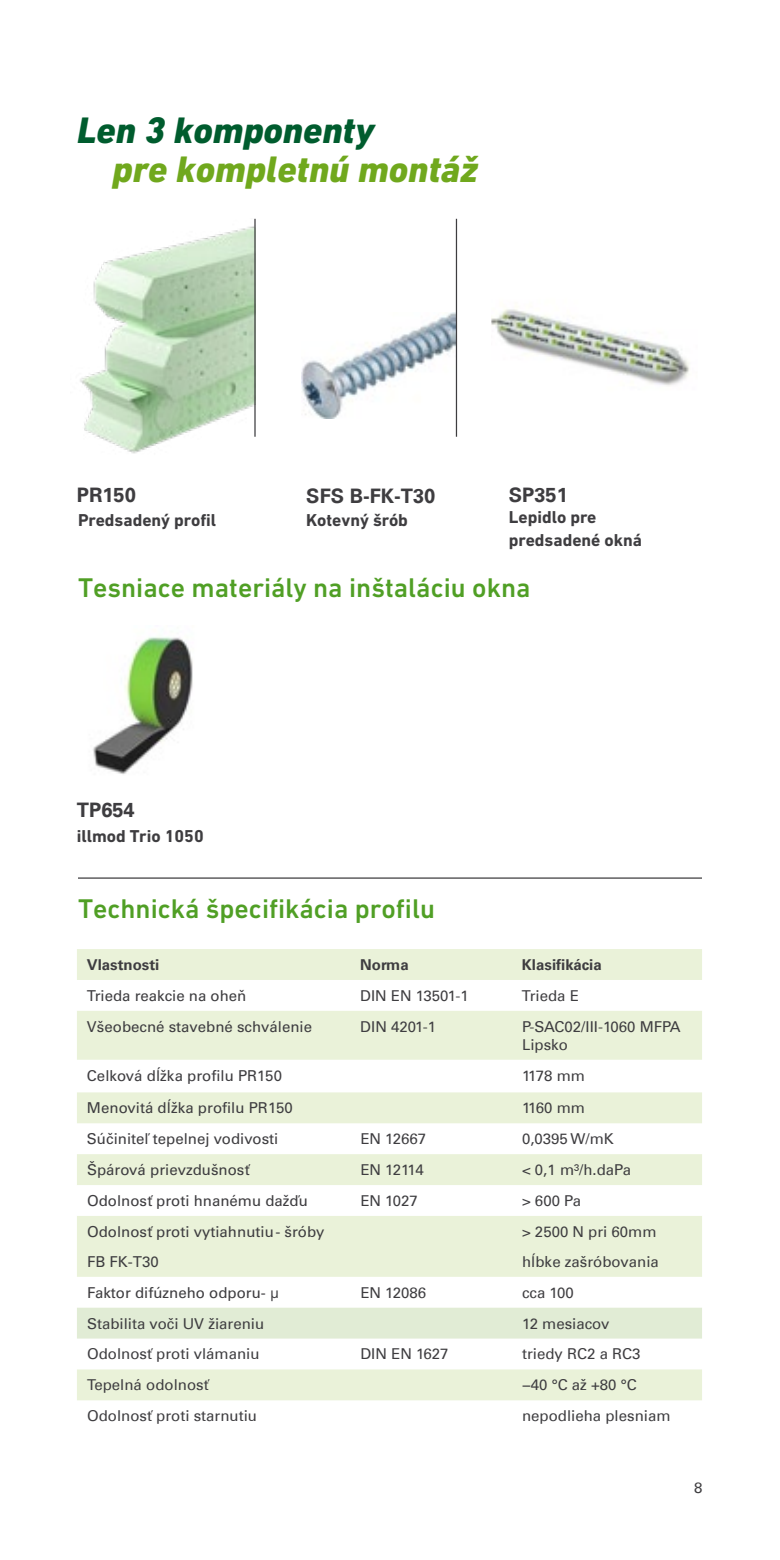
<style>
.page{position:relative;width:780px;height:1560px;background:#fff}
.page>*{position:absolute;margin:0;border:0;box-sizing:border-box;transform-origin:0 0}
.t1{font:italic 800 37.5px "DIN Next W1 G";color:#70a81d}
.t2{font:italic 800 37.5px "DIN Next W1 G";color:#005c2e}
.t3{font:500 27.5px "DIN Next W1 G";color:#509f25}
.t4{font:700 20px "Univers Com 65";color:#3e3d40}
.t5{font:700 17.5px/22.5px "DIN Next LT Pro";color:#3e3d40}
.t6{font:15px/18px "Univers Com 55 Roman";color:#3e3d40}
.t7{font:15px/30px "Univers LTCYR 55 Roman";color:#3e3d40}
.t8{font:700 15px "Univers Com 65";color:#3e3d40}
</style>
<div class="page">
<hr style="left:78px;top:877px;width:624px;height:1px;background:#3e3d40">
<img style="left:93px;top:637px;width:100px;height:137px">
<img style="left:491px;top:306px;width:199px;height:80px">
<svg style="left:77px;top:949px;width:625px;height:451px;fill:#eaf2d9"></svg>
<div style="left:77px;top:1307px;width:625px;height:31px;background:#e1ecd5"></div>
<img style="left:80px;top:226px;width:175px;height:228px">
<img style="left:301px;top:312px;width:154px;height:106px">
<hr style="left:254px;top:219px;width:1px;height:217px;background:#3e3d40">
<hr style="left:456px;top:219px;width:1px;height:217px;background:#3e3d40">
<h1 class="t2" style="left:77px;top:108px;width:299px">Len 3 komponenty</h1>
<h1 class="t1" style="left:112px;top:147px;width:367px">pre kompletnú montáž</h1>
<h3 class="t4" style="left:77px;top:483px;width:60px">PR150</h3>
<h3 class="t4" style="left:509px;top:483px;width:60px">SP351</h3>
<p class="t5" style="left:306px;top:508px;width:103px">Kotevný šrób</p>
<h3 class="t4" style="left:306px;top:484px;width:130px">SFS B-FK-T30</h3>
<p class="t5" style="left:509px;top:506px;width:135px">Lepidlo pre predsadené okná</p>
<p class="t5" style="left:78px;top:508px;width:140px">Predsadený profil</p>
<h2 class="t3" style="left:78px;top:571px;width:454px">Tesniace materiály na inštaláciu okna</h2>
<h3 class="t4" style="left:77px;top:797px;width:59px">TP654</h3>
<p class="t5" style="left:77px;top:824px;width:128px">illmod Trio 1050</p>
<h2 class="t3" style="left:78px;top:892px;width:358px">Technická špecifikácia profilu</h2>
<p class="t8" style="left:87px;top:955px;width:74px">Vlastnosti</p>
<p class="t8" style="left:360px;top:955px;width:50px">Norma</p>
<p class="t8" style="left:522px;top:955px;width:81px">Klasifikácia</p>
<p class="t7" style="left:87px;top:979px;width:161px">Trieda reakcie na oheň</p>
<p class="t6" style="left:360px;top:986px;width:110px">DIN EN 13501-1</p>
<p class="t6" style="left:522px;top:986px;width:58px">Trieda E</p>
<p class="t7" style="left:87px;top:1010px;width:227px">Všeobecné stavebné schválenie</p>
<p class="t6" style="left:360px;top:1017px;width:77px">DIN 4201-1</p>
<p class="t6" style="left:522px;top:1017px;width:160px">P-SAC02/III-1060 MFPA<br>Lipsko</p>
<p class="t7" style="left:87px;top:1059px;width:196px">Celková dĺžka profilu PR150</p>
<p class="t6" style="left:522px;top:1066px;width:65px">1178 mm</p>
<p class="t7" style="left:87px;top:1092px;width:207px">Menovitá dĺžka profilu PR150</p>
<p class="t6" style="left:522px;top:1098px;width:65px">1160 mm</p>
<p class="t7" style="left:87px;top:1122px;width:193px">Súčiniteľ tepelnej vodivosti</p>
<p class="t6" style="left:360px;top:1129px;width:67px">EN 12667</p>
<p class="t6" style="left:522px;top:1129px;width:93px">0,0395 W/mK</p>
<p class="t7" style="left:87px;top:1153px;width:164px">Špárová prievzdušnosť</p>
<p class="t6" style="left:360px;top:1160px;width:65px">EN 12114</p>
<p class="t6" style="left:522px;top:1160px;width:111px">&lt; 0,1 m³/h.daPa</p>
<p class="t7" style="left:87px;top:1184px;width:222px">Odolnosť proti hnanému dažďu</p>
<p class="t6" style="left:360px;top:1191px;width:59px">EN 1027</p>
<p class="t6" style="left:522px;top:1191px;width:61px">&gt; 600 Pa</p>
<p class="t7" style="left:87px;top:1215px;width:239px">Odolnosť proti vytiahnutiu - šróby<br>FB FK-T30</p>
<p class="t6" style="left:522px;top:1216px;width:138px;line-height:30px">&gt; 2500 N pri 60mm hĺbke zašróbovania</p>
<p class="t7" style="left:87px;top:1276px;width:194px">Faktor difúzneho odporu- µ</p>
<p class="t6" style="left:360px;top:1283px;width:67px">EN 12086</p>
<p class="t6" style="left:522px;top:1283px;width:53px">cca 100</p>
<p class="t6" style="left:87px;top:1313px;width:179px">Stabilita voči UV žiareniu</p>
<p class="t6" style="left:522px;top:1313px;width:89px">12 mesiacov</p>
<p class="t6" style="left:87px;top:1344px;width:174px">Odolnosť proti vlámaniu</p>
<p class="t6" style="left:360px;top:1344px;width:90px">DIN EN 1627</p>
<p class="t6" style="left:522px;top:1344px;width:120px">triedy RC2 a RC3</p>
<p class="t6" style="left:87px;top:1375px;width:123px">Tepelná odolnosť</p>
<p class="t6" style="left:522px;top:1375px;width:116px">−40 °C až +80 °C</p>
<p class="t6" style="left:87px;top:1406px;width:171px">Odolnosť proti starnutiu</p>
<p class="t6" style="left:522px;top:1406px;width:150px">nepodlieha plesniam</p>
<p class="t6" style="left:694px;top:1478px;width:10px">8</p>
</div>
